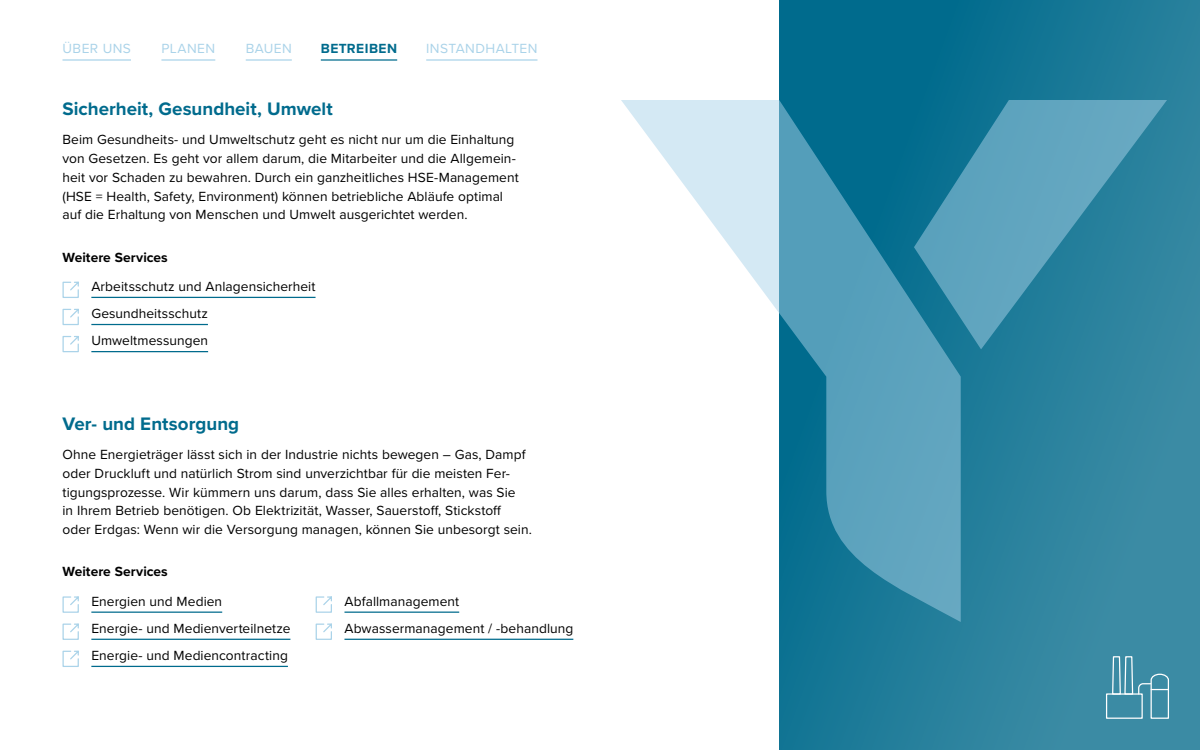
<style>
.page{position:relative;width:1200px;height:750px;background:#fff}
.page>*{position:absolute;margin:0;border:0;box-sizing:border-box;transform-origin:0 0}
.t1{font:700 18.75px "Proxima Nova";color:#006b8d}
.t2{font:13.75px/18.8px "Proxima Nova";letter-spacing:.005em;color:#000}
.t3{font:13.75px "Proxima Nova";letter-spacing:.03em;color:#aad3e9}
.t4{font:700 13.75px "Proxima Nova";letter-spacing:.005em;color:#000}
.t5{font:700 13.75px "Proxima Nova";letter-spacing:.035em;color:#006b8d}
</style>
<div class="page">
<svg style="left:779px;top:0;width:421px;height:750px;background:#217d99"></svg>
<svg style="left:621px;top:100px;width:546px;height:522px"></svg>
<hr style="left:91px;top:612px;width:131px;height:1px;background:#006b8d">
<svg style="left:62px;top:596px;width:17px;height:17px"></svg>
<hr style="left:91px;top:639px;width:199px;height:1px;background:#006b8d">
<svg style="left:62px;top:623px;width:17px;height:17px"></svg>
<hr style="left:91px;top:666px;width:197px;height:1px;background:#006b8d">
<svg style="left:62px;top:650px;width:17px;height:17px"></svg>
<hr style="left:344px;top:612px;width:115px;height:1px;background:#006b8d">
<svg style="left:315px;top:596px;width:17px;height:17px"></svg>
<hr style="left:344px;top:639px;width:229px;height:1px;background:#006b8d">
<svg style="left:315px;top:623px;width:17px;height:17px"></svg>
<hr style="left:91px;top:297px;width:225px;height:1px;background:#006b8d">
<svg style="left:62px;top:281px;width:17px;height:17px"></svg>
<hr style="left:91px;top:324px;width:117px;height:1px;background:#006b8d">
<svg style="left:62px;top:308px;width:17px;height:18px"></svg>
<hr style="left:91px;top:351px;width:117px;height:1px;background:#006b8d">
<svg style="left:62px;top:336px;width:17px;height:17px"></svg>
<svg style="left:1111px;top:656px;width:59px;height:63px;background:#5097ad"></svg>
<div style="left:1106px;top:693px;width:37px;height:26px;border:1px solid #fff"></div>
<hr style="left:426px;top:59px;width:111px;height:2px;background:#aad3e9">
<hr style="left:246px;top:59px;width:46px;height:2px;background:#aad3e9">
<hr style="left:161px;top:59px;width:54px;height:2px;background:#aad3e9">
<hr style="left:62px;top:59px;width:69px;height:2px;background:#aad3e9">
<hr style="left:321px;top:59px;width:76px;height:2px;background:#006b8d">
<p class="t3" style="left:62px;top:38px;width:70px">ÜBER UNS</p>
<p class="t3" style="left:161px;top:38px;width:55px">PLANEN</p>
<p class="t3" style="left:246px;top:38px;width:48px">BAUEN</p>
<p class="t5" style="left:321px;top:38px;width:78px">BETREIBEN</p>
<p class="t3" style="left:426px;top:38px;width:113px">INSTANDHALTEN</p>
<h1 class="t1" style="left:62px;top:95px;width:272px">Sicherheit, Gesundheit, Umwelt</h1>
<p class="t2" style="left:62px;top:130px;width:458px">Beim Gesundheits- und Umweltschutz geht es nicht nur um die Einhaltung von Gesetzen. Es geht vor allem darum, die Mitarbeiter und die Allgemein------ heit vor Schaden zu bewahren. Durch ein ganzheitliches HSE-Management (HSE = Health, Safety, Environment) können betriebliche Abläufe optimal auf die Erhaltung von Menschen und Umwelt ausgerichtet werden.</p>
<p class="t4" style="left:62px;top:247px;width:107px">Weitere Services</p>
<p class="t2" style="left:91px;top:272px;width:226px;line-height:27.1px">Arbeitsschutz und Anlagensicherheit<br>Gesundheitsschutz<br>Umweltmessungen</p>
<h1 class="t1" style="left:62px;top:409px;width:178px">Ver- und Entsorgung</h1>
<p class="t2" style="left:62px;top:445px;width:471px">Ohne Energieträger lässt sich in der Industrie nichts bewegen – Gas, Dampf oder Druckluft und natürlich Strom sind unverzichtbar für die meisten Fer&shy;tigungsprozesse. Wir kümmern uns darum, dass Sie alles erhalten, was Sie<br>in Ihrem Betrieb benötigen. Ob Elektrizität, Wasser, Sauerstoff, Stickstoff oder Erdgas: Wenn wir die Versorgung managen, können Sie unbesorgt sein.</p>
<p class="t4" style="left:62px;top:561px;width:107px">Weitere Services</p>
<p class="t2" style="left:91px;top:587px;width:201px;line-height:27.1px">Energien und Medien<br>Energie- und Medienverteilnetze<br>Energie- und Mediencontracting</p>
<p class="t2" style="left:344px;top:587px;width:230px;line-height:27.1px">Abfallmanagement<br>Abwassermanagement / -behandlung</p>
</div>
